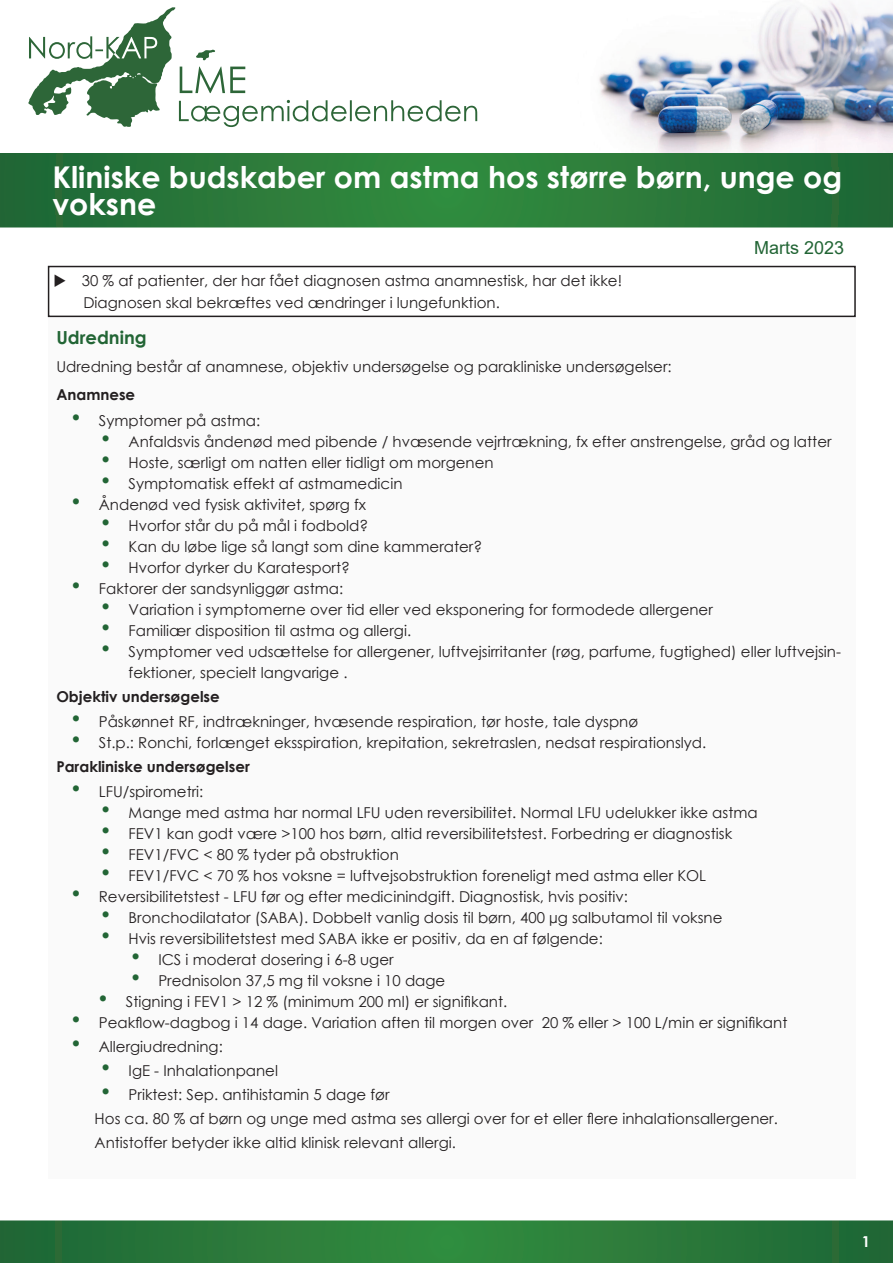
<style>
.page{position:relative;width:893px;height:1263px;background:#fff}
.page>*{position:absolute;margin:0;border:0;box-sizing:border-box;transform-origin:0 0}
.t1{font:700 30px/27px "Century Gothic";color:#fff}
.t2{font:700 18px "Century Gothic";color:#226535}
.t3{font:18px "Arial";color:#226535}
.t4{font:15px/24px "Century Gothic";color:#231f20}
.t5{font:700 15px "Century Gothic";color:#231f20}
.t6{font:700 15px "Century Gothic";color:#fff}
.s1{font-family:"Arial";font-size:24px;color:#226535}
.s2{font-weight:700}
</style>
<div class="page">
<img style="left:477px;top:1px;width:416px;height:152px">
<svg style="left:28px;top:7px;width:449px;height:120px"></svg>
<svg style="left:3px;top:1223px;width:887px;height:37px;background:#29793a"></svg>
<div style="left:48px;top:285px;width:808px;height:894px;background:#fafafa"></div>
<svg style="left:3px;top:156px;width:887px;height:68px;background:#29783a"></svg>
<div style="left:49px;top:266px;width:806px;height:50px;background:#fff"></div>
<div style="left:48px;top:266px;width:808px;height:51px;border:2px solid #231f20"></div>
<h1 class="t1" style="left:53px;top:162px;width:791px">Kliniske budskaber om astma hos større børn, unge og voksne</h1>
<p class="t3" style="left:754px;top:235px;width:92px">Marts 2023</p>
<p class="t4" style="left:83px;top:269px;width:540px;line-height:22.2px;text-indent:-30px">◆ 30 % af patienter, der har fået diagnosen astma anamnestisk, har det ikke!<br>Diagnosen skal bekræftes ved ændringer i lungefunktion.</p>
<p class="t2" style="left:56px;top:324px;width:92px">Udredning</p>
<p class="t4" style="left:56px;top:355px;width:617px">Udredning består af anamnese, objektiv undersøgelse og parakliniske undersøgelser:</p>
<p class="t5" style="left:56px;top:384px;width:80px">Anamnese</p>
<p class="t4" style="left:72px;top:408px;width:190px"><span class="s1">•</span> Symptomer på astma:</p>
<p class="t4" style="left:102px;top:429px;width:731px"><span class="s1">•</span> Anfaldsvis åndenød med pibende / hvæsende vejrtrækning, fx efter anstrengelse, gråd og latter</p>
<p class="t4" style="left:102px;top:450px;width:393px"><span class="s1">•</span> Hoste, særligt om natten eller tidligt om morgenen</p>
<p class="t4" style="left:102px;top:471px;width:302px"><span class="s1">•</span> Symptomatisk effekt af astmamedicin</p>
<p class="t4" style="left:72px;top:492px;width:296px"><span class="s1">•</span> Åndenød ved fysisk aktivitet, spørg fx</p>
<p class="t4" style="left:102px;top:513px;width:268px"><span class="s1">•</span> Hvorfor står du på mål i fodbold?</p>
<p class="t4" style="left:102px;top:534px;width:382px"><span class="s1">•</span> Kan du løbe lige så langt som dine kammerater?</p>
<p class="t4" style="left:102px;top:555px;width:250px"><span class="s1">•</span> Hvorfor dyrker du Karatesport?</p>
<p class="t4" style="left:72px;top:576px;width:273px"><span class="s1">•</span> Faktorer der sandsynliggør astma:</p>
<p class="t4" style="left:102px;top:597px;width:613px"><span class="s1">•</span> Variation i symptomerne over tid eller ved eksponering for formodede allergener</p>
<p class="t4" style="left:102px;top:618px;width:311px"><span class="s1">•</span> Familiær disposition til astma og allergi.</p>
<p class="t4" style="left:129px;top:641px;width:714px;line-height:21px;text-indent:-27px"><span class="s1">•</span> Symptomer ved udsættelse for allergener, luftvejsirritanter (røg, parfume, fugtighed) eller luftvejsin&shy;fektioner, specielt langvarige .</p>
<p class="t5" style="left:56px;top:685px;width:165px">Objektiv undersøgelse</p>
<p class="t4" style="left:72px;top:709px;width:568px"><span class="s1">•</span> Påskønnet RF, indtrækninger, hvæsende respiration, tør hoste, tale dyspnø</p>
<p class="t4" style="left:56px;top:730px;width:651px;text-indent:16px"><span class="s1">•</span> St.p.: Ronchi, forlænget eksspiration, krepitation, sekretraslen, nedsat respirationslyd.<br><span class="s2">Parakliniske undersøgelser</span></p>
<p class="t4" style="left:72px;top:780px;width:133px"><span class="s1">•</span> LFU/spirometri:</p>
<p class="t4" style="left:102px;top:801px;width:658px"><span class="s1">•</span> Mange med astma har normal LFU uden reversibilitet. Normal LFU udelukker ikke astma</p>
<p class="t4" style="left:102px;top:822px;width:632px"><span class="s1">•</span> FEV1 kan godt være &gt;100 hos børn, altid reversibilitetstest. Forbedring er diagnostisk</p>
<p class="t4" style="left:102px;top:843px;width:299px"><span class="s1">•</span> FEV1/FVC &lt; 80 % tyder på obstruktion</p>
<p class="t4" style="left:102px;top:864px;width:606px"><span class="s1">•</span> FEV1/FVC &lt; 70 % hos voksne = luftvejsobstruktion foreneligt med astma eller KOL</p>
<p class="t4" style="left:72px;top:885px;width:558px"><span class="s1">•</span> Reversibilitetstest - LFU før og efter medicinindgift. Diagnostisk, hvis positiv:</p>
<p class="t4" style="left:102px;top:906px;width:622px"><span class="s1">•</span> Bronchodilatator (SABA). Dobbelt vanlig dosis til børn, 400 µg salbutamol til voksne</p>
<p class="t4" style="left:102px;top:927px;width:503px"><span class="s1">•</span> Hvis reversibilitetstest med SABA ikke er positiv, da en af følgende:</p>
<p class="t4" style="left:131px;top:948px;width:264px"><span class="s1">•</span> ICS i moderat dosering i 6-8 uger</p>
<p class="t4" style="left:131px;top:969px;width:315px"><span class="s1">•</span> Prednisolon 37,5 mg til voksne i 10 dage</p>
<p class="t4" style="left:99px;top:990px;width:410px"><span class="s1">•</span> Stigning i FEV1 &gt; 12 % (minimum 200 ml) er signifikant.</p>
<p class="t4" style="left:72px;top:1011px;width:717px"><span class="s1">•</span> Peakflow-dagbog i 14 dage. Variation aften til morgen over 20 % eller &gt; 100 L/min er signifikant</p>
<p class="t4" style="left:72px;top:1035px;width:152px"><span class="s1">•</span> Allergiudredning:</p>
<p class="t4" style="left:102px;top:1059px;width:178px"><span class="s1">•</span> IgE - Inhalationpanel</p>
<p class="t4" style="left:95px;top:1083px;width:685px;text-indent:7px"><span class="s1">•</span> Priktest: Sep. antihistamin 5 dage før<br>Hos ca. 80 % af børn og unge med astma ses allergi over for et eller flere inhalationsallergener.<br>Antistoffer betyder ikke altid klinisk relevant allergi.</p>
<p class="t6" style="left:862px;top:1230px;width:10px">1</p>
</div>
